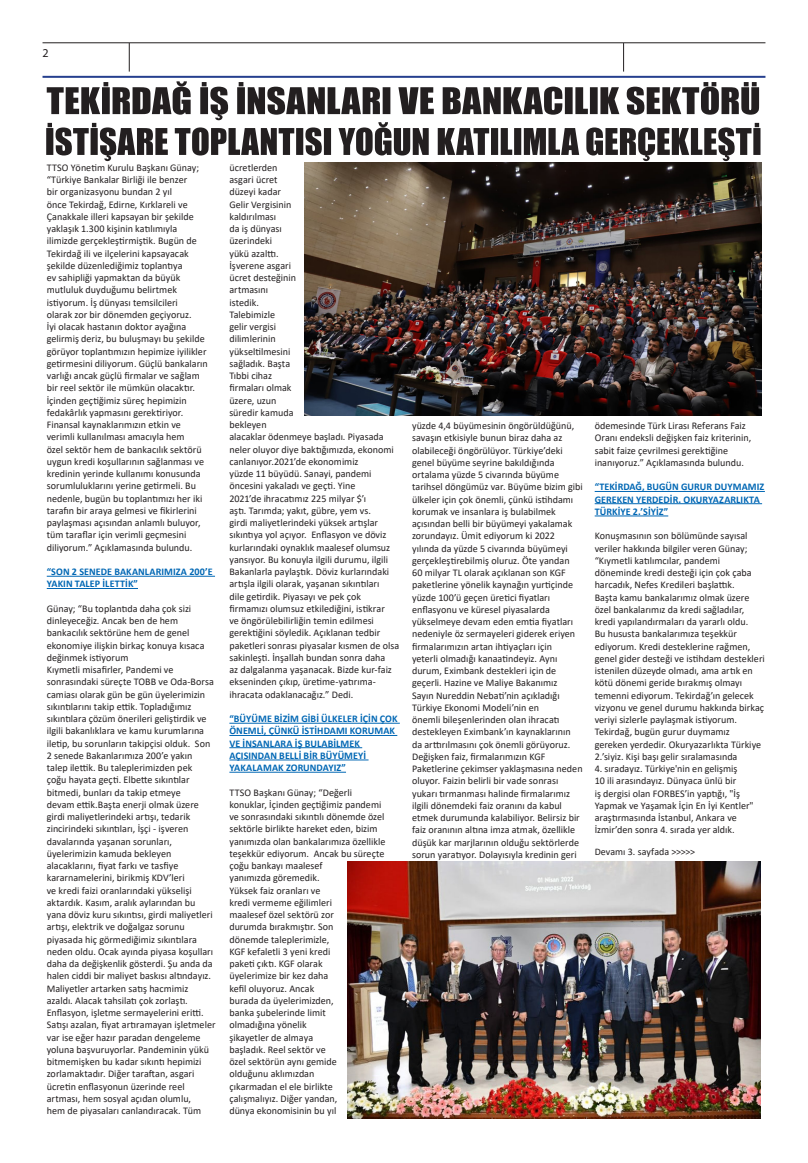
<style>
.page{position:relative;width:808px;height:1163px;background:#fff}
.page>*{position:absolute;margin:0;border:0;box-sizing:border-box;transform-origin:0 0}
.t1{font:12px "Myriad Pro";color:#231f20}
.t2{font:10.2px/12.2px "Calibri";color:#231f20}
.t3{font:700 10.2px/12.2px "Calibri";letter-spacing:.005em;color:#0167b4}
.t4{font:10px "Calibri";letter-spacing:.005em;color:#231f20}
</style>
<div class="page">
<hr style="left:43px;top:43px;width:722px;height:1px;background:#231f20">
<hr style="left:43px;top:76px;width:722px;height:2px;background:#253f8e">
<svg style="left:129px;top:43px;width:1px;height:29px"></svg>
<svg style="left:623px;top:43px;width:1px;height:29px"></svg>
<hr style="left:47px;top:576px;width:168px;height:1px;background:#0167b4">
<hr style="left:47px;top:588px;width:91px;height:1px;background:#0167b4">
<hr style="left:229px;top:722px;width:171px;height:1px;background:#0167b4">
<hr style="left:229px;top:735px;width:168px;height:1px;background:#0167b4">
<hr style="left:229px;top:747px;width:133px;height:1px;background:#0167b4">
<hr style="left:229px;top:759px;width:139px;height:1px;background:#0167b4">
<hr style="left:229px;top:771px;width:117px;height:1px;background:#0167b4">
<hr style="left:595px;top:491px;width:170px;height:1px;background:#0167b4">
<hr style="left:595px;top:503px;width:167px;height:1px;background:#0167b4">
<hr style="left:595px;top:515px;width:73px;height:1px;background:#0167b4">
<svg style="left:46px;top:81px;width:714px;height:80px"></svg>
<img style="left:348px;top:861px;width:412px;height:257px">
<img style="left:304px;top:162px;width:457px;height:253px">
<p class="t1" style="left:43px;top:45px;width:8px">2</p>
<p class="t2" style="left:47px;top:161px;width:163px">TTSO Yönetim Kurulu Başkanı Günay; “Türkiye Bankalar Birliği ile benzer<br>bir organizasyonu bundan 2 yıl<br>önce Tekirdağ, Edirne, Kırklareli ve Çanakkale illeri kapsayan bir şekilde yaklaşık 1.300 kişinin katılımıyla ilimizde gerçekleştirmiştik. Bugün de Tekirdağ ili ve ilçelerini kapsayacak şekilde düzenlediğimiz toplantıya<br>ev sahipliği yapmaktan da büyük mutluluk duyduğumu belirtmek istiyorum. İş dünyası temsilcileri<br>olarak zor bir dönemden geçiyoruz.<br>İyi olacak hastanın doktor ayağına gelirmiş deriz, bu buluşmayı bu şekilde görüyor toplantımızın hepimize iyilikler getirmesini diliyorum. Güçlü bankaların varlığı ancak güçlü firmalar ve sağlam bir reel sektör ile mümkün olacaktır.<br>İçinden geçtiğimiz süreç hepimizin fedakârlık yapmasını gerektiriyor.<br>Finansal kaynaklarımızın etkin ve verimli kullanılması amacıyla hem<br>özel sektör hem de bankacılık sektörü uygun kredi koşullarının sağlanması ve kredinin yerinde kullanımı konusunda sorumluluklarını yerine getirmeli. Bu nedenle, bugün bu toplantımızı her iki tarafın bir araya gelmesi ve fikirlerini paylaşması açısından anlamlı buluyor, tüm taraflar için verimli geçmesini diliyorum.” Açıklamasında bulundu.</p>
<p class="t3" style="left:47px;top:565px;width:167px">“SON 2 SENEDE BAKANLARIMIZA 200’E<br>YAKIN TALEP İLETTİK”</p>
<p class="t2" style="left:47px;top:602px;width:159px">Günay; “Bu toplantıda daha çok sizi dinleyeceğiz. Ancak ben de hem bankacılık sektörüne hem de genel ekonomiye ilişkin birkaç konuya kısaca değinmek istiyorum</p>
<p class="t2" style="left:47px;top:663px;width:170px">Kıymetli misafirler, Pandemi ve sonrasındaki süreçte TOBB ve Oda-Borsa camiası olarak gün be gün üyelerimizin sıkıntılarını takip ettik. Topladığımız sıkıntılara çözüm önerileri geliştirdik ve ilgili bakanlıklara ve kamu kurumlarına iletip, bu sorunların takipçisi olduk. Son 2 senede Bakanlarımıza 200’e yakın talep ilettik. Bu taleplerimizden pek<br>çoğu hayata geçti. Elbette sıkıntılar bitmedi, bunları da takip etmeye<br>devam ettik.Başta enerji olmak üzere girdi maliyetlerindeki artışı, tedarik zincirindeki sıkıntıları, İşçi - işveren davalarında yaşanan sorunları, üyelerimizin kamuda bekleyen alacaklarını, fiyat farkı ve tasfiye kararnamelerini, birikmiş KDV’leri<br>ve kredi faizi oranlarındaki yükselişi aktardık. Kasım, aralık aylarından bu yana döviz kuru sıkıntısı, girdi maliyetleri artışı, elektrik ve doğalgaz sorunu piyasada hiç görmediğimiz sıkıntılara neden oldu. Ocak ayında piyasa koşulları daha da değişkenlik gösterdi. Şu anda da halen ciddi bir maliyet baskısı altındayız.<br>Maliyetler artarken satış hacmimiz azaldı. Alacak tahsilatı çok zorlaştı.<br>Enflasyon, işletme sermayelerini eritti.<br>Satışı azalan, fiyat artıramayan işletmeler var ise eğer hazır paradan dengeleme yoluna başvuruyorlar. Pandeminin yükü bitmemişken bu kadar sıkıntı hepimizi zorlamaktadır. Diğer taraftan, asgari ücretin enflasyonun üzerinde reel artması, hem sosyal açıdan olumlu,<br>hem de piyasaları canlandıracak. Tüm</p>
<p class="t2" style="left:229px;top:161px;width:171px">ücretlerden<br>asgari ücret<br>düzeyi kadar<br>Gelir Vergisinin<br>kaldırılması<br>da iş dünyası<br>üzerindeki<br>yükü azalttı.<br>İşverene asgari<br>ücret desteğinin<br>artmasını<br>istedik.<br>Talebimizle<br>gelir vergisi<br>dilimlerinin<br>yükseltilmesini<br>sağladık. Başta<br>Tıbbi cihaz<br>firmaları olmak<br>üzere, uzun<br>süredir kamuda<br>bekleyen<br>alacaklar ödenmeye başladı. Piyasada neler oluyor diye baktığımızda, ekonomi canlanıyor.2021’de ekonomimiz<br>yüzde 11 büyüdü. Sanayi, pandemi öncesini yakaladı ve geçti. Yine<br>2021’de ihracatımız 225 milyar $’ı<br>aştı. Tarımda; yakıt, gübre, yem vs.<br>girdi maliyetlerindeki yüksek artışlar sıkıntıya yol açıyor. Enflasyon ve döviz kurlarındaki oynaklık maalesef olumsuz yansıyor. Bu konuyla ilgili durumu, ilgili<br>Bakanlarla paylaştık. Döviz kurlarındaki artışla ilgili olarak, yaşanan sıkıntıları<br>dile getirdik. Piyasayı ve pek çok firmamızı olumsuz etkilediğini, istikrar<br>ve öngörülebilirliğin temin edilmesi gerektiğini söyledik. Açıklanan tedbir paketleri sonrası piyasalar kısmen de olsa sakinleşti. İnşallah bundan sonra daha<br>az dalgalanma yaşanacak. Bizde kur-faiz ekseninden çıkıp, üretime-yatırıma&shy;ihracata odaklanacağız.” Dedi.</p>
<p class="t3" style="left:229px;top:712px;width:170px">“BÜYÜME BİZİM GİBİ ÜLKELER İÇİN ÇOK<br>ÖNEMLİ, ÇÜNKÜ İSTİHDAMI KORUMAK<br>VE İNSANLARA İŞ BULABİLMEK<br>AÇISINDAN BELLİ BİR BÜYÜMEYİ<br>YAKALAMAK ZORUNDAYIZ”</p>
<p class="t2" style="left:229px;top:785px;width:158px">TTSO Başkanı Günay; “Değerli konuklar, İçinden geçtiğimiz pandemi ve sonrasındaki sıkıntılı dönemde özel sektörle birlikte hareket eden, bizim yanımızda olan bankalarımıza özellikle teşekkür ediyorum. Ancak bu süreçte çoğu bankayı maalesef<br>yanımızda göremedik.<br>Yüksek faiz oranları ve<br>kredi vermeme eğilimleri<br>maalesef özel sektörü zor<br>durumda bırakmıştır. Son<br>dönemde taleplerimizle,<br>KGF kefaletli 3 yeni kredi<br>paketi çıktı. KGF olarak<br>üyelerimize bir kez daha<br>kefil oluyoruz. Ancak<br>burada da üyelerimizden,<br>banka şubelerinde limit<br>olmadığına yönelik<br>şikayetler de almaya<br>başladık. Reel sektör ve<br>özel sektörün aynı gemide<br>olduğunu aklımızdan<br>çıkarmadan el ele birlikte<br>çalışmalıyız. Diğer yandan,<br>dünya ekonomisinin bu yıl</p>
<p class="t2" style="left:412px;top:419px;width:172px">yüzde 4,4 büyümesinin öngörüldüğünü, savaşın etkisiyle bunun biraz daha az olabileceği öngörülüyor. Türkiye’deki genel büyüme seyrine bakıldığında ortalama yüzde 5 civarında büyüme tarihsel döngümüz var. Büyüme bizim gibi ülkeler için çok önemli, çünkü istihdamı korumak ve insanlara iş bulabilmek açısından belli bir büyümeyi yakalamak zorundayız. Ümit ediyorum ki 2022 yılında da yüzde 5 civarında büyümeyi gerçekleştirebilmiş oluruz. Öte yandan<br>60 milyar TL olarak açıklanan son KGF paketlerine yönelik kaynağın yurtiçinde yüzde 100’ü geçen üretici fiyatları enflasyonu ve küresel piyasalarda yükselmeye devam eden emtia fiyatları nedeniyle öz sermayeleri giderek eriyen firmalarımızın artan ihtiyaçları için<br>yeterli olmadığı kanaatindeyiz. Aynı durum, Eximbank destekleri için de geçerli. Hazine ve Maliye Bakanımız<br>Sayın Nureddin Nebati’nin açıkladığı Türkiye Ekonomi Modeli’nin en<br>önemli bileşenlerinden olan ihracatı destekleyen Eximbank’ın kaynaklarının da arttırılmasını çok önemli görüyoruz.<br>Değişken faiz, firmalarımızın KGF Paketlerine çekimser yaklaşmasına neden oluyor. Faizin belirli bir vade sonrası yukarı tırmanması halinde firmalarımız ilgili dönemdeki faiz oranını da kabul etmek durumunda kalabiliyor. Belirsiz bir faiz oranının altına imza atmak, özellikle düşük kar marjlarının olduğu sektörlerde sorun yaratıyor. Dolayısıyla kredinin geri</p>
<p class="t2" style="left:595px;top:419px;width:158px">ödemesinde Türk Lirası Referans Faiz Oranı endeksli değişken faiz kriterinin, sabit faize çevrilmesi gerektiğine inanıyoruz.” Açıklamasında bulundu.</p>
<p class="t3" style="left:595px;top:480px;width:171px">“TEKİRDAĞ, BUGÜN GURUR DUYMAMIZ<br>GEREKEN YERDEDİR. OKURYAZARLIKTA<br>TÜRKİYE 2.’SİYİZ”</p>
<p class="t2" style="left:595px;top:529px;width:172px">Konuşmasının son bölümünde sayısal veriler hakkında bilgiler veren Günay; “Kıymetli katılımcılar, pandemi döneminde kredi desteği için çok çaba harcadık, Nefes Kredileri başlattık.<br>Başta kamu bankalarımız olmak üzere özel bankalarımız da kredi sağladılar, kredi yapılandırmaları da yararlı oldu.<br>Bu hususta bankalarımıza teşekkür ediyorum. Kredi desteklerine rağmen, genel gider desteği ve istihdam destekleri istenilen düzeyde olmadı, ama artık en kötü dönemi geride bırakmış olmayı temenni ediyorum. Tekirdağ’ın gelecek vizyonu ve genel durumu hakkında birkaç veriyi sizlerle paylaşmak istiyorum.<br>Tekirdağ, bugün gurur duymamız gereken yerdedir. Okuryazarlıkta Türkiye 2.’siyiz. Kişi başı gelir sıralamasında</p>
<p class="t2" style="left:595px;top:762px;width:160px">4. sıradayız. Türkiye'nin en gelişmiş<br>10 ili arasındayız. Dünyaca ünlü bir<br>iş dergisi olan FORBES’in yaptığı, "İş Yapmak ve Yaşamak İçin En İyi Kentler" araştırmasında İstanbul, Ankara ve İzmir’den sonra 4. sırada yer aldık.</p>
<p class="t4" style="left:595px;top:844px;width:102px">Devamı 3. sayfada &gt;&gt;&gt;&gt;&gt;</p>
</div>
